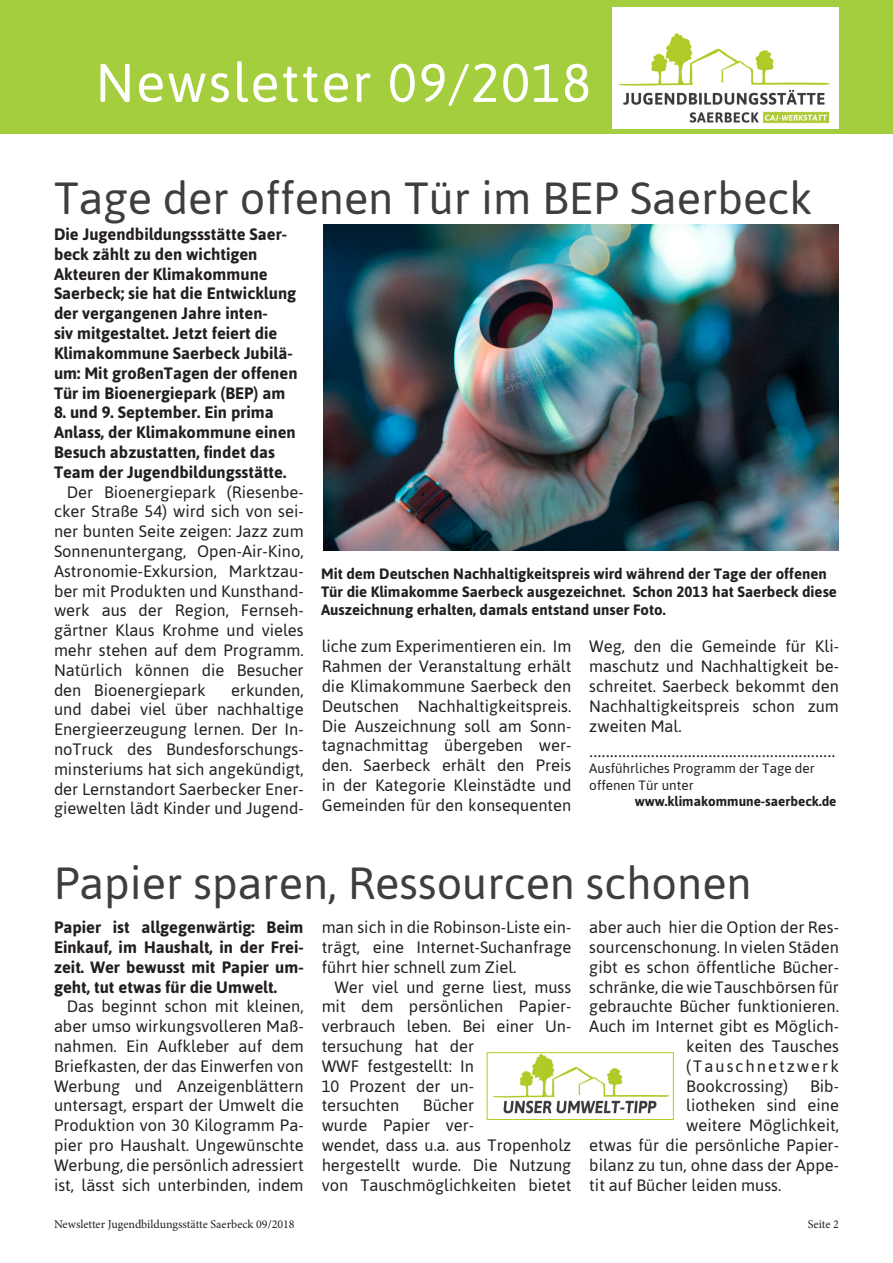
<style>
.page{position:relative;width:893px;height:1263px;background:#fff}
.page>*{position:absolute;margin:0;border:0;box-sizing:border-box;transform-origin:0 0}
.t1{font:54px "Asap";letter-spacing:.03em;color:#fff}
.t2{font:45px "Asap";color:#3e3e3f}
.t3{font:18px "Minion Pro";color:#231f20}
.t4{font:16.5px/19.8px "Asap";color:#231f20;text-align:justify}
.t5{font:700 16.5px/19.8px "Asap";color:#231f20}
.t6{font:16.5px "Asap";letter-spacing:.125em;color:#231f20}
.t7{font:700 15px/18px "Asap";color:#231f20}
.t8{font:13.5px/16.2px "Asap";color:#231f20}
.t9{font:700 13.5px "Asap";color:#231f20}
.t10{font:12px "Minion Pro";color:#231f20}
</style>
<div class="page">
<img style="left:323px;top:224px;width:516px;height:327px">
<div style="left:0;top:0;width:893px;height:134px;background:#a5ce3e"></div>
<img style="left:613px;top:7px;width:226px;height:121px">
<img style="left:492px;top:1054px;width:177px;height:60px">
<div style="left:487px;top:1052px;width:186px;height:67px;border:1px solid #b0ca28"></div>
<p class="t1" style="left:96px;top:47px;width:497px">Newsletter 09/2018</p>
<p class="t2" style="left:54px;top:168px;width:760px">Tage der offenen Tür im BEP Saerbeck</p>
<p class="t5" style="left:54px;top:224px;width:245px">Die Jugendbildungssstätte Saer&shy;beck zählt zu den wichtigen<br>Akteuren der Klimakommune<br>Saerbeck; sie hat die Entwicklung der vergangenen Jahre inten-<br>siv mitgestaltet. Jetzt feiert die<br>Klimakommune Saerbeck Jubilä&shy;um: Mit großenTagen der offenen<br>Tür im Bioenergiepark (BEP) am</p>
<p class="t5" style="left:54px;top:402px;width:243px">8. und 9. September. Ein prima<br>Anlass, der Klimakommune einen<br>Besuch abzustatten, findet das<br>Team der Jugendbildungsstätte.</p>
<p class="t4" style="left:54px;top:481px;width:251px;text-indent:13px">Der Bioenergiepark (Riesenbe&shy;cker Straße 54) wird sich von sei&shy;ner bunten Seite zeigen: Jazz zum Sonnenuntergang, Open-Air-Kino, Astronomie-Exkursion, Marktzau&shy;ber mit Produkten und Kunsthand&shy;werk aus der Region, Fernseh&shy;gärtner Klaus Krohme und vieles mehr stehen auf dem Programm.<br>Natürlich können die Besucher den Bioenergiepark</p>
<p class="t7" style="left:321px;top:564px;width:517px">Mit dem Deutschen Nachhaltigkeitspreis wird während der Tage der offenen<br>Tür die Klimakomme Saerbeck ausgezeichnet. Schon 2013 hat Saerbeck diese<br>Auszeichnung erhalten, damals entstand unser Foto.</p>
<p class="t4" style="left:322px;top:636px;width:251px">liche zum Experimentieren ein. Im Rahmen der Veranstaltung erhält die Klimakommune Saerbeck den Deutschen Nachhaltigkeitspreis.<br>Die Auszeichnung soll am Sonn&shy;tagnachmittag übergeben wer&shy;den. Saerbeck erhält den Preis in der Kategorie Kleinstädte und Gemeinden für den konsequenten</p>
<p class="t4" style="left:589px;top:636px;width:251px">Weg, den die Gemeinde für Kli&shy;maschutz und Nachhaltigkeit be&shy;schreitet. Saerbeck bekommt den Nachhaltigkeitspreis schon zum zweiten Mal.</p>
<p class="t4" style="left:54px;top:679px;width:251px;text-indent:177px">erkunden, und dabei viel über nachhaltige Energieerzeugung lernen. Der In&shy;noTruck des Bundesforschungs&shy;minsteriums hat sich angekündigt, der Lernstandort Saerbecker Ener&shy;giewelten lädt Kinder und Jugend-</p>
<p class="t3" style="left:589px;top:739px;width:248px">............................................................</p>
<p class="t8" style="left:589px;top:760px;width:227px">Ausführliches Programm der Tage der offenen Tür unter</p>
<p class="t9" style="left:635px;top:792px;width:203px">www.klimakommune-saerbeck.de</p>
<p class="t2" style="left:54px;top:853px;width:699px">Papier sparen, Ressourcen schonen</p>
<p class="t5" style="left:54px;top:917px;width:251px;text-align:justify">Papier ist allgegenwärtig: Beim Einkauf, im Haushalt, in der Frei&shy;zeit. Wer bewusst mit Papier um&shy;geht, tut etwas für die Umwelt.</p>
<p class="t4" style="left:54px;top:996px;width:251px;text-indent:13px">Das beginnt schon mit kleinen, aber umso wirkungsvolleren Maß&shy;nahmen. Ein Aufkleber auf dem Briefkasten, der das Einwerfen von Werbung und Anzeigenblättern untersagt, erspart der Umwelt die Produktion von 30 Kilogramm Pa&shy;pier pro Haushalt. Ungewünschte Werbung, die persönlich adressiert ist, lässt sich unterbinden, indem</p>
<p class="t4" style="left:322px;top:917px;width:251px">man sich in die Robinson-Liste ein&shy;trägt, eine Internet-Suchanfrage führt hier schnell zum Ziel.</p>
<p class="t4" style="left:322px;top:976px;width:251px;text-align:left;text-indent:13px">Wer viel und gerne liest, muss mit dem persönlichen Papier&shy;verbrauch leben. Bei einer Un&shy;tersuchung hat der<br>WWF festgestellt: In<br>10 Prozent der un-<br>tersuchten</p>
<p class="t4" style="left:589px;top:917px;width:251px">aber auch hier die Option der Res-</p>
<p class="t4" style="left:589px;top:937px;width:251px">sourcenschonung. In vielen Städen</p>
<p class="t4" style="left:589px;top:956px;width:251px">gibt es schon öffentliche Bücher-</p>
<p class="t4" style="left:589px;top:976px;width:251px">schränke, die wie Tauschbörsen für</p>
<p class="t4" style="left:589px;top:996px;width:251px">gebrauchte Bücher funktionieren.</p>
<p class="t4" style="left:589px;top:1016px;width:251px">Auch im Internet gibt es Möglich-</p>
<p class="t4" style="left:686px;top:1036px;width:154px">keiten des Tausches</p>
<p class="t6" style="left:686px;top:1055px;width:154px">(Tauschnetzwerk</p>
<p class="t4" style="left:686px;top:1075px;width:103px">Bookcrossing)</p>
<p class="t4" style="left:810px;top:1075px;width:30px">Bib-</p>
<p class="t4" style="left:686px;top:1095px;width:154px">liotheken sind eine</p>
<p class="t4" style="left:686px;top:1115px;width:154px">weitere Möglichkeit,</p>
<p class="t4" style="left:589px;top:1135px;width:251px">etwas für die persönliche Papier-</p>
<p class="t4" style="left:589px;top:1154px;width:251px">bilanz zu tun, ohne dass der Appe-</p>
<p class="t4" style="left:589px;top:1174px;width:193px">tit auf Bücher leiden muss.</p>
<p class="t4" style="left:322px;top:1095px;width:251px;text-align:left;text-indent:101px">Bücher<br>wurde Papier ver-<br>wendet, dass u.a. aus Tropenholz hergestellt wurde. Die Nutzung von Tauschmöglichkeiten bietet</p>
<p class="t10" style="left:54px;top:1216px;width:242px">Newsletter Jugendbildungsstätte Saerbeck 09/2018</p>
<p class="t10" style="left:808px;top:1216px;width:33px">Seite 2</p>
</div>
